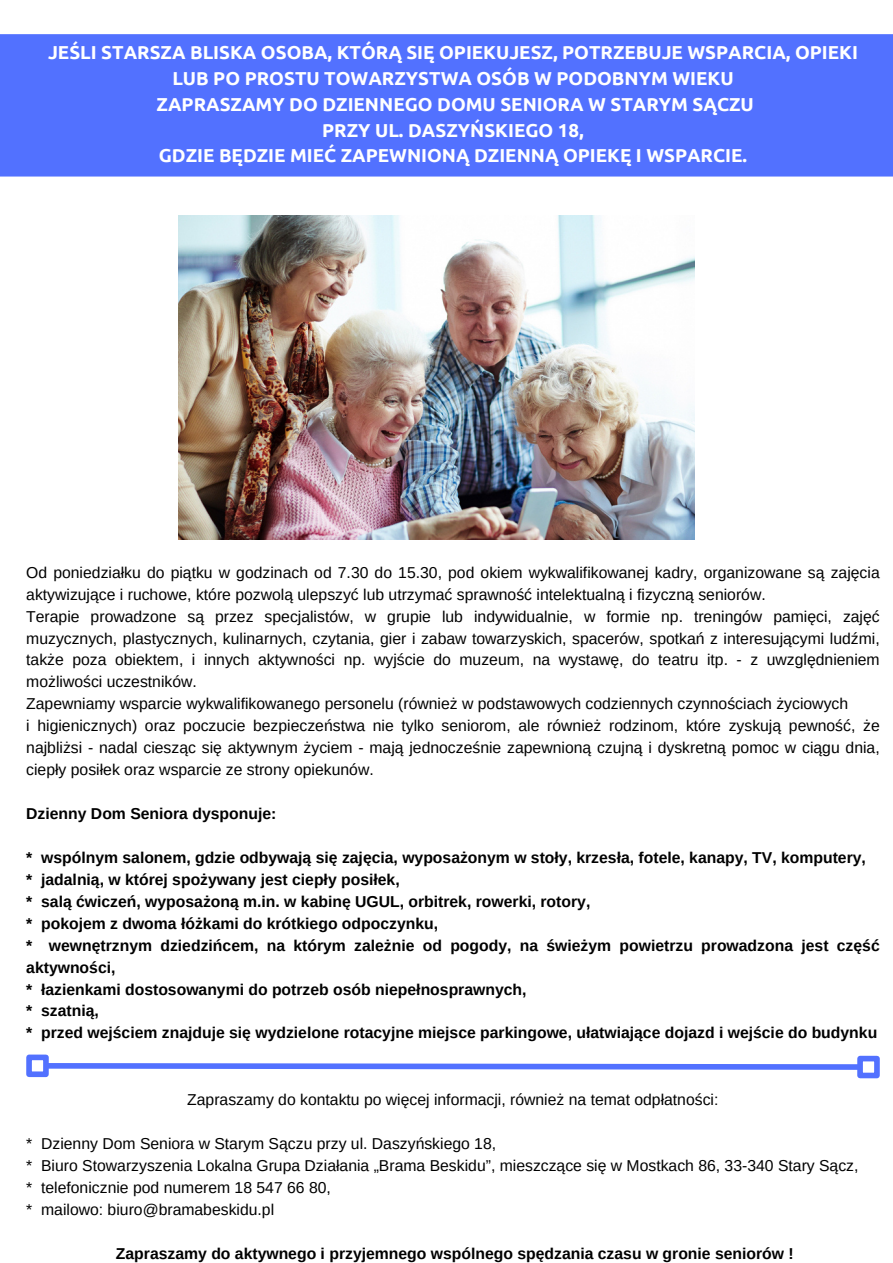
<style>
.page{position:relative;width:893px;height:1263px;background:#fff}
.page>*{position:absolute;margin:0;border:0;box-sizing:border-box;transform-origin:0 0}
.t1{font:700 18.75px/25.9px "Ubuntu";color:#fff;text-align:center}
.t2{font:15.75px/21.9px "Arimo";color:#000;text-align:justify}
.t3{font:700 15.75px/21.9px "Arimo";color:#000}
</style>
<div class="page">
<div style="left:0;top:34px;width:893px;height:143px;background:#5271ff"></div>
<svg style="left:49px;top:1063px;width:808px;height:7px;background:#738cff"></svg>
<div style="left:26px;top:1054px;width:23px;height:23px;border:6px solid #5271ff"></div>
<div style="left:857px;top:1056px;width:22px;height:22px;border:6px solid #5271ff"></div>
<img style="left:179px;top:215px;width:516px;height:324px">
<h1 class="t1" style="left:48px;top:39px;width:811px">JEŚLI STARSZA BLISKA OSOBA, KTÓRĄ SIĘ OPIEKUJESZ, POTRZEBUJE WSPARCIA, OPIEKI LUB PO PROSTU TOWARZYSTWA OSÓB W PODOBNYM WIEKU<br>ZAPRASZAMY DO DZIENNEGO DOMU SENIORA W STARYM SĄCZU<br>PRZY UL. DASZYŃSKIEGO 18,<br>GDZIE BĘDZIE MIEĆ ZAPEWNIONĄ DZIENNĄ OPIEKĘ I WSPARCIE.</h1>
<p class="t2" style="left:26px;top:561px;width:855px">Od poniedziałku do piątku w godzinach od 7.30 do 15.30, pod okiem wykwalifikowanej kadry, organizowane są zajęcia aktywizujące i ruchowe, które pozwolą ulepszyć lub utrzymać sprawność intelektualną i fizyczną seniorów.</p>
<p class="t2" style="left:26px;top:605px;width:855px">Terapie prowadzone są przez specjalistów, w grupie lub indywidualnie, w formie np. treningów pamięci, zajęć muzycznych, plastycznych, kulinarnych, czytania, gier i zabaw towarzyskich, spacerów, spotkań z interesującymi ludźmi, także poza obiektem, i innych aktywności np. wyjście do muzeum, na wystawę, do teatru itp. - z uwzględnieniem możliwości uczestników.</p>
<p class="t2" style="left:26px;top:693px;width:823px">Zapewniamy wsparcie wykwalifikowanego personelu (również w podstawowych codziennych czynnościach życiowych</p>
<p class="t2" style="left:26px;top:715px;width:855px">i higienicznych) oraz poczucie bezpieczeństwa nie tylko seniorom, ale również rodzinom, które zyskują pewność, że najbliżsi - nadal ciesząc się aktywnym życiem - mają jednocześnie zapewnioną czujną i dyskretną pomoc w ciągu dnia, ciepły posiłek oraz wsparcie ze strony opiekunów.</p>
<h2 class="t3" style="left:26px;top:802px;width:252px">Dzienny Dom Seniora dysponuje:</h2>
<h2 class="t3" style="left:26px;top:846px;width:855px">* wspólnym salonem, gdzie odbywają się zajęcia, wyposażonym w stoły, krzesła, fotele, kanapy, TV, komputery,<br>* jadalnią, w której spożywany jest ciepły posiłek,<br>* salą ćwiczeń, wyposażoną m.in. w kabinę UGUL, orbitrek, rowerki, rotory,<br>* pokojem z dwoma łóżkami do krótkiego odpoczynku,<br>* wewnętrznym dziedzińcem, na którym zależnie od pogody, na świeżym powietrzu prowadzona jest część aktywności,<br>* łazienkami dostosowanymi do potrzeb osób niepełnosprawnych,<br>* szatnią,<br>* przed wejściem znajduje się wydzielone rotacyjne miejsce parkingowe, ułatwiające dojazd i wejście do budynku</h2>
<p class="t2" style="left:187px;top:1089px;width:533px">Zapraszamy do kontaktu po więcej informacji, również na temat odpłatności:</p>
<p class="t2" style="left:26px;top:1133px;width:471px">* Dzienny Dom Seniora w Starym Sączu przy ul. Daszyńskiego 18,</p>
<p class="t2" style="left:26px;top:1155px;width:833px">* Biuro Stowarzyszenia Lokalna Grupa Działania „Brama Beskidu”, mieszczące się w Mostkach 86, 33-340 Stary Sącz,</p>
<p class="t2" style="left:26px;top:1177px;width:306px">* telefonicznie pod numerem 18 547 66 80,</p>
<p class="t2" style="left:26px;top:1198px;width:249px">* mailowo: biuro@bramabeskidu.pl</p>
<h2 class="t3" style="left:116px;top:1242px;width:679px">Zapraszamy do aktywnego i przyjemnego wspólnego spędzania czasu w gronie seniorów !</h2>
</div>
